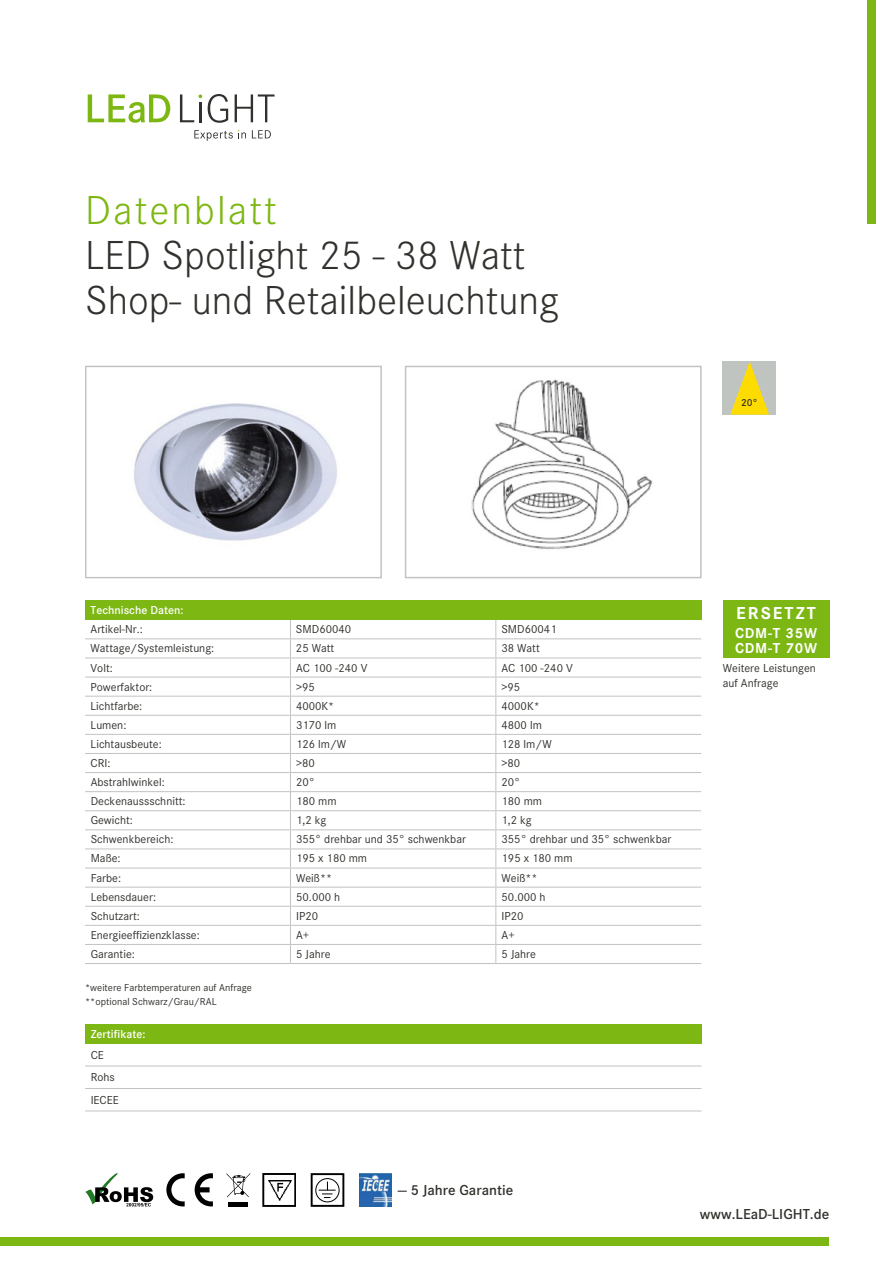
<style>
.page{position:relative;width:893px;height:1263px;background:#fff}
.page>*{position:absolute;margin:0;border:0;box-sizing:border-box;transform-origin:0 0}
.t1{font:300 42px/45px "Corporate S";color:#31312d}
.t2{font:300 42px "Corporate S";letter-spacing:.05em;color:#7db713}
.t3{font:700 18px "Corporate S";letter-spacing:.115em;color:#fff}
.t4{font:600 15px "Corporate S";color:#31312d}
.t5{font:700 15px/15.3px "Corporate S";letter-spacing:.05em;color:#fff}
.t6{font:12px/22.5px "Corporate S";color:#31312d}
.t7{font:600 12px "Corporate S";color:#fff}
.t8{font:10.5px/13.5px "Corporate S";color:#31312d}
.t9{font:600 10.5px "Corporate S";color:#31312d}
</style>
<div class="page">
<div style="left:0;top:1237px;width:829px;height:9px;background:#7db713"></div>
<svg style="left:85px;top:1173px;width:68px;height:33px"></svg>
<svg style="left:195px;top:1173px;width:18px;height:33px"></svg>
<svg style="left:166px;top:1173px;width:19px;height:33px"></svg>
<div style="left:228px;top:1202px;width:20px;height:5px;background:#000"></div>
<svg style="left:226px;top:1173px;width:24px;height:24px"></svg>
<img style="left:268px;top:1180px;width:24px;height:21px">
<div style="left:263px;top:1173px;width:33px;height:33px;border:2px solid #000001"></div>
<div style="left:311px;top:1173px;width:33px;height:34px;border:2px solid #000001"></div>
<svg style="left:315px;top:1178px;width:25px;height:25px"></svg>
<img style="left:359px;top:1173px;width:33px;height:33px">
<div style="left:867px;top:0;width:9px;height:224px;background:#7db713"></div>
<svg style="left:88px;top:94px;width:82px;height:29px"></svg>
<svg style="left:208px;top:94px;width:20px;height:29px"></svg>
<svg style="left:235px;top:94px;width:40px;height:28px"></svg>
<svg style="left:180px;top:94px;width:22px;height:28px"></svg>
<svg style="left:194px;top:130px;width:52px;height:11px"></svg>
<svg style="left:252px;top:130px;width:19px;height:8px"></svg>
<div style="left:85px;top:1024px;width:616px;height:19px;background:#7db713"></div>
<hr style="left:85px;top:1066px;width:616px;height:1px;background:#c0c4c0">
<hr style="left:85px;top:1088px;width:616px;height:1px;background:#c0c4c0">
<hr style="left:85px;top:1110px;width:616px;height:1px;background:#c0c4c0">
<div style="left:85px;top:601px;width:616px;height:19px;background:#7db713"></div>
<hr style="left:85px;top:638px;width:205px;height:1px;background:#c0c4c0">
<hr style="left:290px;top:638px;width:206px;height:1px;background:#c0c4c0">
<hr style="left:496px;top:638px;width:205px;height:1px;background:#c0c4c0">
<hr style="left:85px;top:658px;width:205px;height:1px;background:#c0c4c0">
<hr style="left:290px;top:658px;width:206px;height:1px;background:#c0c4c0">
<hr style="left:496px;top:658px;width:205px;height:1px;background:#c0c4c0">
<hr style="left:85px;top:677px;width:205px;height:1px;background:#c0c4c0">
<hr style="left:290px;top:677px;width:206px;height:1px;background:#c0c4c0">
<hr style="left:496px;top:677px;width:205px;height:1px;background:#c0c4c0">
<hr style="left:85px;top:696px;width:205px;height:1px;background:#c0c4c0">
<hr style="left:290px;top:696px;width:206px;height:1px;background:#c0c4c0">
<hr style="left:496px;top:696px;width:205px;height:1px;background:#c0c4c0">
<hr style="left:85px;top:715px;width:205px;height:1px;background:#c0c4c0">
<hr style="left:290px;top:715px;width:206px;height:1px;background:#c0c4c0">
<hr style="left:496px;top:715px;width:205px;height:1px;background:#c0c4c0">
<hr style="left:85px;top:734px;width:205px;height:1px;background:#c0c4c0">
<hr style="left:290px;top:734px;width:206px;height:1px;background:#c0c4c0">
<hr style="left:496px;top:734px;width:205px;height:1px;background:#c0c4c0">
<hr style="left:85px;top:753px;width:205px;height:1px;background:#c0c4c0">
<hr style="left:290px;top:753px;width:206px;height:1px;background:#c0c4c0">
<hr style="left:496px;top:753px;width:205px;height:1px;background:#c0c4c0">
<hr style="left:85px;top:772px;width:205px;height:1px;background:#c0c4c0">
<hr style="left:290px;top:772px;width:206px;height:1px;background:#c0c4c0">
<hr style="left:496px;top:772px;width:205px;height:1px;background:#c0c4c0">
<hr style="left:85px;top:791px;width:205px;height:1px;background:#c0c4c0">
<hr style="left:290px;top:791px;width:206px;height:1px;background:#c0c4c0">
<hr style="left:496px;top:791px;width:205px;height:1px;background:#c0c4c0">
<hr style="left:85px;top:810px;width:205px;height:1px;background:#c0c4c0">
<hr style="left:290px;top:810px;width:206px;height:1px;background:#c0c4c0">
<hr style="left:496px;top:810px;width:205px;height:1px;background:#c0c4c0">
<hr style="left:85px;top:829px;width:205px;height:1px;background:#c0c4c0">
<hr style="left:290px;top:829px;width:206px;height:1px;background:#c0c4c0">
<hr style="left:496px;top:829px;width:205px;height:1px;background:#c0c4c0">
<hr style="left:85px;top:848px;width:205px;height:1px;background:#c0c4c0">
<hr style="left:290px;top:848px;width:206px;height:1px;background:#c0c4c0">
<hr style="left:496px;top:848px;width:205px;height:1px;background:#c0c4c0">
<hr style="left:85px;top:868px;width:205px;height:1px;background:#c0c4c0">
<hr style="left:290px;top:868px;width:206px;height:1px;background:#c0c4c0">
<hr style="left:496px;top:868px;width:205px;height:1px;background:#c0c4c0">
<hr style="left:85px;top:887px;width:205px;height:1px;background:#c0c4c0">
<hr style="left:290px;top:887px;width:206px;height:1px;background:#c0c4c0">
<hr style="left:496px;top:887px;width:205px;height:1px;background:#c0c4c0">
<hr style="left:85px;top:906px;width:205px;height:1px;background:#c0c4c0">
<hr style="left:290px;top:906px;width:206px;height:1px;background:#c0c4c0">
<hr style="left:496px;top:906px;width:205px;height:1px;background:#c0c4c0">
<hr style="left:85px;top:925px;width:205px;height:1px;background:#c0c4c0">
<hr style="left:290px;top:925px;width:206px;height:1px;background:#c0c4c0">
<hr style="left:496px;top:925px;width:205px;height:1px;background:#c0c4c0">
<hr style="left:85px;top:944px;width:205px;height:1px;background:#c0c4c0">
<hr style="left:290px;top:944px;width:206px;height:1px;background:#c0c4c0">
<svg style="left:290px;top:620px;width:1px;height:343px"></svg>
<hr style="left:496px;top:944px;width:205px;height:1px;background:#c0c4c0">
<svg style="left:495px;top:620px;width:1px;height:343px"></svg>
<hr style="left:85px;top:963px;width:205px;height:1px;background:#c0c4c0">
<hr style="left:290px;top:963px;width:206px;height:1px;background:#c0c4c0">
<hr style="left:496px;top:963px;width:205px;height:1px;background:#c0c4c0">
<div style="left:723px;top:601px;width:106px;height:57px;background:#7db713"></div>
<img style="left:471px;top:379px;width:182px;height:170px">
<div style="left:405px;top:366px;width:297px;height:212px;border:2px solid #c0c4c0"></div>
<img style="left:134px;top:403px;width:203px;height:138px">
<div style="left:85px;top:366px;width:297px;height:212px;border:1px solid #c0c4c0"></div>
<div style="left:723px;top:361px;width:53px;height:54px;background:#c0c4c0"></div>
<svg style="left:730px;top:361px;width:39px;height:54px"></svg>
<h1 class="t2" style="left:85px;top:186px;width:193px">Datenblatt</h1>
<h1 class="t1" style="left:85px;top:233px;width:475px">LED Spotlight 25 - 38 Watt<br>Shop- und Retailbeleuchtung</h1>
<p class="t9" style="left:741px;top:397px;width:18px">20°</p>
<p class="t7" style="left:91px;top:603px;width:94px">Technische Daten:</p>
<p class="t6" style="left:91px;top:618px;width:54px">Artikel-Nr.:</p>
<p class="t6" style="left:296px;top:618px;width:57px">SMD60040</p>
<p class="t6" style="left:501px;top:618px;width:57px">SMD60041</p>
<p class="t6" style="left:91px;top:637px;width:125px">Wattage/Systemleistung:</p>
<p class="t6" style="left:296px;top:637px;width:40px">25 Watt</p>
<p class="t6" style="left:501px;top:637px;width:40px">38 Watt</p>
<p class="t6" style="left:91px;top:656px;width:24px">Volt:</p>
<p class="t6" style="left:296px;top:656px;width:73px">AC 100 -240 V</p>
<p class="t6" style="left:501px;top:656px;width:73px">AC 100 -240 V</p>
<p class="t6" style="left:91px;top:675px;width:63px">Powerfaktor:</p>
<p class="t6" style="left:296px;top:675px;width:20px">&gt;95</p>
<p class="t6" style="left:501px;top:675px;width:20px">&gt;95</p>
<p class="t6" style="left:91px;top:694px;width:53px">Lichtfarbe:</p>
<p class="t6" style="left:296px;top:694px;width:40px">4000K*</p>
<p class="t6" style="left:501px;top:694px;width:40px">4000K*</p>
<p class="t6" style="left:91px;top:714px;width:37px">Lumen:</p>
<p class="t6" style="left:296px;top:714px;width:42px">3170 lm</p>
<p class="t6" style="left:501px;top:714px;width:42px">4800 lm</p>
<p class="t6" style="left:91px;top:733px;width:73px">Lichtausbeute:</p>
<p class="t6" style="left:296px;top:733px;width:52px">126 lm/W</p>
<p class="t6" style="left:501px;top:733px;width:52px">128 lm/W</p>
<p class="t6" style="left:91px;top:752px;width:21px">CRI:</p>
<p class="t6" style="left:296px;top:752px;width:20px">&gt;80</p>
<p class="t6" style="left:501px;top:752px;width:20px">&gt;80</p>
<p class="t6" style="left:91px;top:771px;width:76px">Abstrahlwinkel:</p>
<p class="t6" style="left:296px;top:771px;width:20px">20°</p>
<p class="t6" style="left:501px;top:771px;width:20px">20°</p>
<p class="t6" style="left:91px;top:790px;width:96px">Deckenaussschnitt:</p>
<p class="t6" style="left:296px;top:790px;width:42px">180 mm</p>
<p class="t6" style="left:501px;top:790px;width:42px">180 mm</p>
<p class="t6" style="left:91px;top:809px;width:44px">Gewicht:</p>
<p class="t6" style="left:296px;top:809px;width:32px">1,2 kg</p>
<p class="t6" style="left:501px;top:809px;width:32px">1,2 kg</p>
<p class="t6" style="left:91px;top:828px;width:84px">Schwenkbereich:</p>
<p class="t6" style="left:296px;top:828px;width:171px">355° drehbar und 35° schwenkbar</p>
<p class="t6" style="left:501px;top:828px;width:171px">355° drehbar und 35° schwenkbar</p>
<p class="t6" style="left:91px;top:847px;width:31px">Maße:</p>
<p class="t6" style="left:296px;top:847px;width:73px">195 x 180 mm</p>
<p class="t6" style="left:501px;top:847px;width:73px">195 x 180 mm</p>
<p class="t6" style="left:91px;top:866px;width:32px">Farbe:</p>
<p class="t6" style="left:296px;top:866px;width:37px">Weiß**</p>
<p class="t6" style="left:502px;top:866px;width:37px">Weiß**</p>
<p class="t6" style="left:91px;top:885px;width:67px">Lebensdauer:</p>
<p class="t6" style="left:296px;top:885px;width:46px">50.000 h</p>
<p class="t6" style="left:502px;top:885px;width:46px">50.000 h</p>
<p class="t6" style="left:91px;top:904px;width:51px">Schutzart:</p>
<p class="t6" style="left:296px;top:904px;width:24px">IP20</p>
<p class="t6" style="left:502px;top:904px;width:24px">IP20</p>
<p class="t6" style="left:91px;top:924px;width:111px">Energieeffizienzklasse:</p>
<p class="t6" style="left:296px;top:924px;width:15px">A+</p>
<p class="t6" style="left:502px;top:924px;width:15px">A+</p>
<p class="t6" style="left:91px;top:943px;width:46px">Garantie:</p>
<p class="t6" style="left:296px;top:943px;width:36px">5 Jahre</p>
<p class="t6" style="left:502px;top:943px;width:36px">5 Jahre</p>
<p class="t8" style="left:85px;top:981px;width:168px">*weitere Farbtemperaturen auf Anfrage **optional Schwarz/Grau/RAL</p>
<p class="t7" style="left:91px;top:1027px;width:56px">Zertifikate:</p>
<p class="t6" style="left:91px;top:1044px;width:30px">CE<br>Rohs<br>IECEE</p>
<h2 class="t3" style="left:736px;top:603px;width:81px">ERSETZT</h2>
<p class="t5" style="left:735px;top:625px;width:83px">CDM-T 35W<br>CDM-T 70W</p>
<p class="t6" style="left:723px;top:660px;width:95px;line-height:15px">Weitere Leistungen auf Anfrage</p>
<p class="t4" style="left:398px;top:1182px;width:117px">— 5 Jahre Garantie</p>
<p class="t4" style="left:700px;top:1206px;width:131px">www.LEaD-LIGHT.de</p>
</div>
